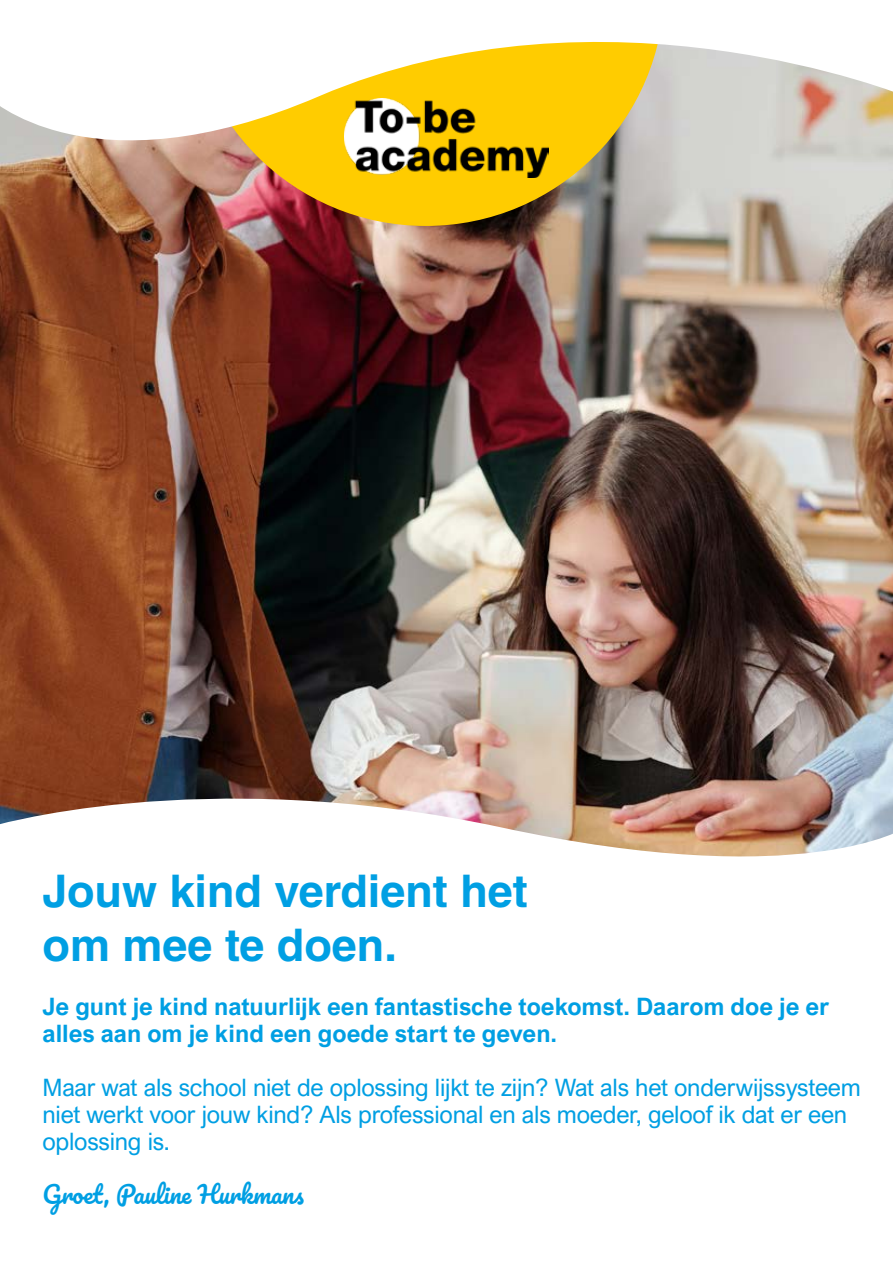
<style>
.page{position:relative;width:893px;height:1263px;background:#fff}
.page>*{position:absolute;margin:0;border:0;box-sizing:border-box;transform-origin:0 0}
.t1{font:700 45px/54px "Helvetica LT Std";color:#009fe3}
.t2{font:24px/27px "Arial Nova";letter-spacing:-.01em;color:#009fe3}
.t3{font:700 24px/27px "Arial Nova";color:#009fe3}
.t4{font:24px "Pacifico";color:#009fe3}
</style>
<div class="page">
<img style="left:0;top:195px;width:893px;height:567px">
<img style="left:0;top:762px;width:893px;height:95px">
<img style="left:187px;top:195px;width:477px;height:31px">
<svg style="left:0;top:41px;width:893px;height:154px"></svg>
<img style="left:344px;top:99px;width:205px;height:79px">
<h1 class="t1" style="left:43px;top:863px;width:487px">Jouw kind verdient het om mee te doen.</h1>
<p class="t3" style="left:43px;top:992px;width:788px">Je gunt je kind natuurlijk een fantastische toekomst. Daarom doe je er alles aan om je kind een goede start te geven.</p>
<p class="t2" style="left:43px;top:1074px;width:820px">Maar wat als school niet de oplossing lijkt te zijn? Wat als het onderwijssysteem niet werkt voor jouw kind? Als professional en als moeder, geloof ik dat er een oplossing is.</p>
<p class="t4" style="left:43px;top:1181px;width:263px">Groet, Pauline Hurkmans</p>
</div>
